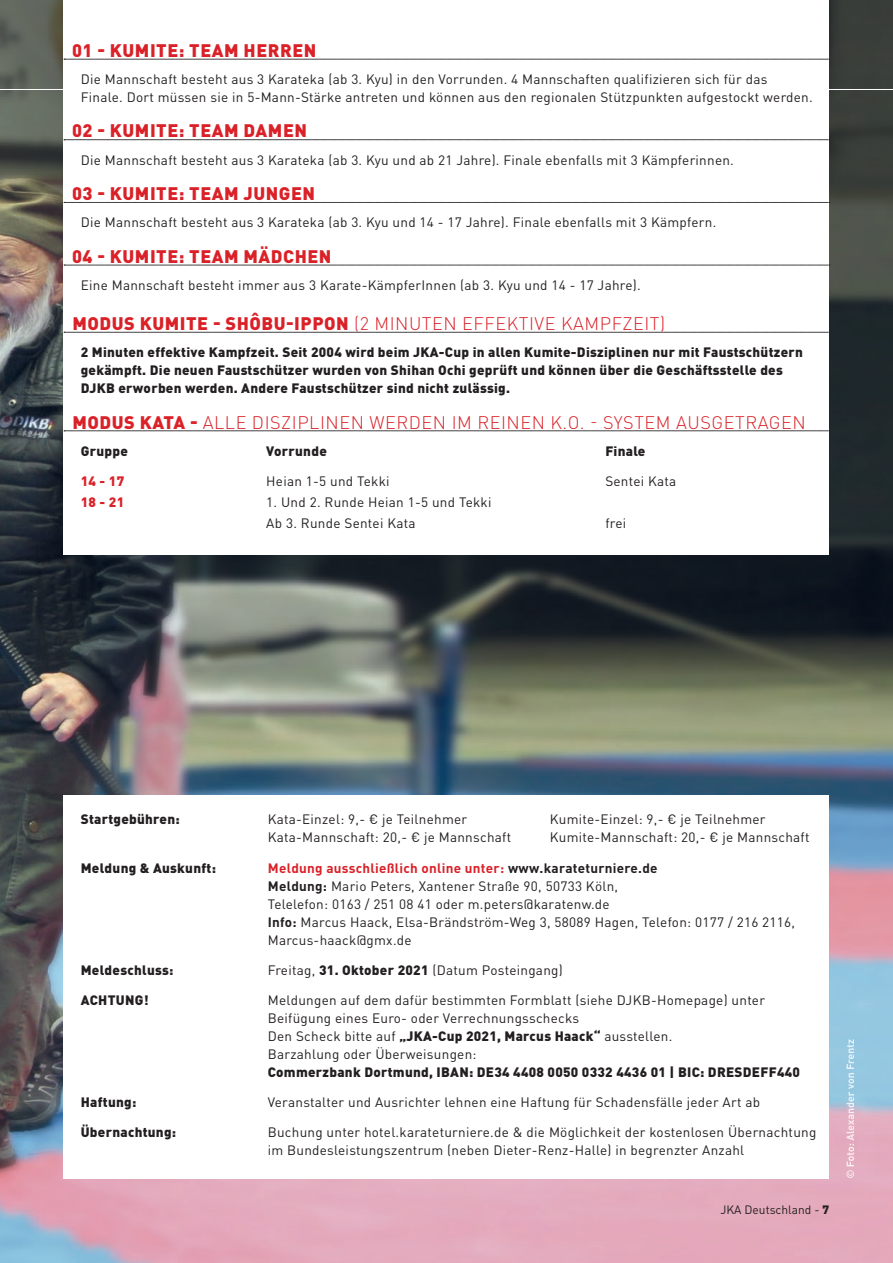
<style>
.page{position:relative;width:893px;height:1263px;background:#fff}
.page>*{position:absolute;margin:0;border:0;box-sizing:border-box;transform-origin:0 0}
.t1{font:300 18px "DIN Pro";letter-spacing:.03em;color:#da2128}
.t2{font:900 18px "DIN Pro";letter-spacing:.03em;color:#da2128}
.t3{font:13.5px/18px "DIN Pro";letter-spacing:.02em;color:#231f20}
.t4{font:900 13.5px/18px "DIN Pro";letter-spacing:.02em;color:#231f20}
.t5{font:900 13.5px "DIN Pro";letter-spacing:.02em;color:#da2128}
.t6{font:12px "DIN Pro";color:#231f20}
.s1{font-weight:900}
.s2{font-weight:700;color:#da2128}
.s3{font-weight:700}
</style>
<div class="page">
<img style="left:0;top:0;width:893px;height:1263px">
<div style="left:64px;top:795px;width:765px;height:383px;background:#fff"></div>
<hr style="left:0;top:89px;width:893px;height:1px;background:#fff">
<img style="left:846px;top:1039px;width:8px;height:139px">
<div style="left:64px;top:0;width:765px;height:555px;background:#fff"></div>
<svg style="left:64px;top:59px;width:766px;height:1px"></svg>
<svg style="left:64px;top:140px;width:766px;height:1px"></svg>
<svg style="left:64px;top:202px;width:766px;height:1px"></svg>
<svg style="left:64px;top:265px;width:766px;height:1px"></svg>
<svg style="left:64px;top:332px;width:766px;height:1px"></svg>
<svg style="left:64px;top:431px;width:766px;height:1px"></svg>
<h1 class="t2" style="left:72px;top:38px;width:246px">01 - KUMITE: TEAM HERREN</h1>
<p class="t3" style="left:81px;top:70px;width:733px">Die Mannschaft besteht aus 3 Karateka (ab 3. Kyu) in den Vorrunden. 4 Mannschaften qualifizieren sich für das<br>Finale. Dort müssen sie in 5-Mann-Stärke antreten und können aus den regionalen Stützpunkten aufgestockt werden.</p>
<h1 class="t2" style="left:72px;top:119px;width:236px">02 - KUMITE: TEAM DAMEN</h1>
<p class="t3" style="left:81px;top:150px;width:655px">Die Mannschaft besteht aus 3 Karateka (ab 3. Kyu und ab 21 Jahre). Finale ebenfalls mit 3 Kämpferinnen.</p>
<h1 class="t2" style="left:72px;top:181px;width:244px">03 - KUMITE: TEAM JUNGEN</h1>
<p class="t3" style="left:81px;top:213px;width:637px">Die Mannschaft besteht aus 3 Karateka (ab 3. Kyu und 14 - 17 Jahre). Finale ebenfalls mit 3 Kämpfern.</p>
<h1 class="t2" style="left:72px;top:244px;width:261px">04 - KUMITE: TEAM MÄDCHEN</h1>
<p class="t3" style="left:81px;top:276px;width:561px">Eine Mannschaft besteht immer aus 3 Karate-KämpferInnen (ab 3. Kyu und 14 - 17 Jahre).</p>
<h1 class="t1" style="left:72px;top:311px;width:594px"><span class="s1">MODUS KUMITE - SHÔBU-IPPON</span> (2 MINUTEN EFFEKTIVE KAMPFZEIT)</h1>
<p class="t4" style="left:81px;top:343px;width:724px">2 Minuten effektive Kampfzeit. Seit 2004 wird beim JKA-Cup in allen Kumite-Disziplinen nur mit Faustschützern gekämpft. Die neuen Faustschützer wurden von Shihan Ochi geprüft und können über die Geschäftsstelle des<br>DJKB erworben werden. Andere Faustschützer sind nicht zulässig.</p>
<h1 class="t1" style="left:72px;top:410px;width:735px"><span class="s1">MODUS KATA -</span> ALLE DISZIPLINEN WERDEN IM REINEN K.O. - SYSTEM AUSGETRAGEN</h1>
<p class="t4" style="left:81px;top:441px;width:49px">Gruppe</p>
<p class="t4" style="left:266px;top:441px;width:62px">Vorrunde</p>
<p class="t4" style="left:605px;top:441px;width:42px">Finale</p>
<p class="t5" style="left:81px;top:472px;width:45px">14 - 17</p>
<p class="t3" style="left:266px;top:471px;width:125px">Heian 1-5 und Tekki</p>
<p class="t3" style="left:605px;top:471px;width:73px">Sentei Kata</p>
<p class="t5" style="left:81px;top:493px;width:45px">18 - 21</p>
<p class="t3" style="left:266px;top:491px;width:227px;line-height:21px">1. Und 2. Runde Heian 1-5 und Tekki<br>Ab 3. Runde Sentei Kata</p>
<p class="t3" style="left:605px;top:513px;width:22px">frei</p>
<p class="t4" style="left:81px;top:809px;width:100px">Startgebühren:</p>
<p class="t3" style="left:268px;top:809px;width:201px">Kata-Einzel: 9,- € je Teilnehmer</p>
<p class="t3" style="left:550px;top:809px;width:217px">Kumite-Einzel: 9,- € je Teilnehmer</p>
<p class="t3" style="left:268px;top:827px;width:245px">Kata-Mannschaft: 20,- € je Mannschaft</p>
<p class="t3" style="left:550px;top:827px;width:261px">Kumite-Mannschaft: 20,- € je Mannschaft</p>
<p class="t4" style="left:81px;top:859px;width:137px">Meldung &amp; Auskunft:</p>
<p class="t3" style="left:268px;top:859px;width:529px"><span class="s2">Meldung ausschließlich online unter:</span> <span class="s3">www.karateturniere.de<br>Meldung:</span> Mario Peters, Xantener Straße 90, 50733 Köln,<br>Telelefon: 0163 / 251 08 41 oder m.peters@karatenw.de<br><span class="s3">Info:</span> Marcus Haack, Elsa-Brändström-Weg 3, 58089 Hagen, Telefon: 0177 / 216 2116, Marcus-haack@gmx.de</p>
<p class="t4" style="left:81px;top:961px;width:94px">Meldeschluss:</p>
<p class="t3" style="left:268px;top:961px;width:296px">Freitag, <span class="s1">31. Oktober 2021</span> (Datum Posteingang)</p>
<p class="t4" style="left:81px;top:991px;width:69px">ACHTUNG!</p>
<p class="t3" style="left:268px;top:991px;width:499px">Meldungen auf dem dafür bestimmten Formblatt (siehe DJKB-Homepage) unter Beifügung eines Euro- oder Verrechnungsschecks<br>Den Scheck bitte auf <span class="s1">„JKA-Cup 2021, Marcus Haack“</span> ausstellen.<br>Barzahlung oder Überweisungen:</p>
<p class="t4" style="left:268px;top:1063px;width:534px">Commerzbank Dortmund, IBAN: DE34 4408 0050 0332 4436 01 | BIC: DRESDEFF440</p>
<p class="t4" style="left:81px;top:1093px;width:57px">Haftung:</p>
<p class="t3" style="left:268px;top:1093px;width:494px">Veranstalter und Ausrichter lehnen eine Haftung für Schadensfälle jeder Art ab</p>
<p class="t4" style="left:81px;top:1122px;width:97px">Übernachtung:</p>
<p class="t3" style="left:268px;top:1122px;width:550px">Buchung unter hotel.karateturniere.de &amp; die Möglichkeit der kostenlosen Übernachtung im Bundesleistungszentrum (neben Dieter-Renz-Halle) in begrenzter Anzahl</p>
<p class="t6" style="left:720px;top:1202px;width:110px">JKA Deutschland - <span class="s1">7</span></p>
</div>
